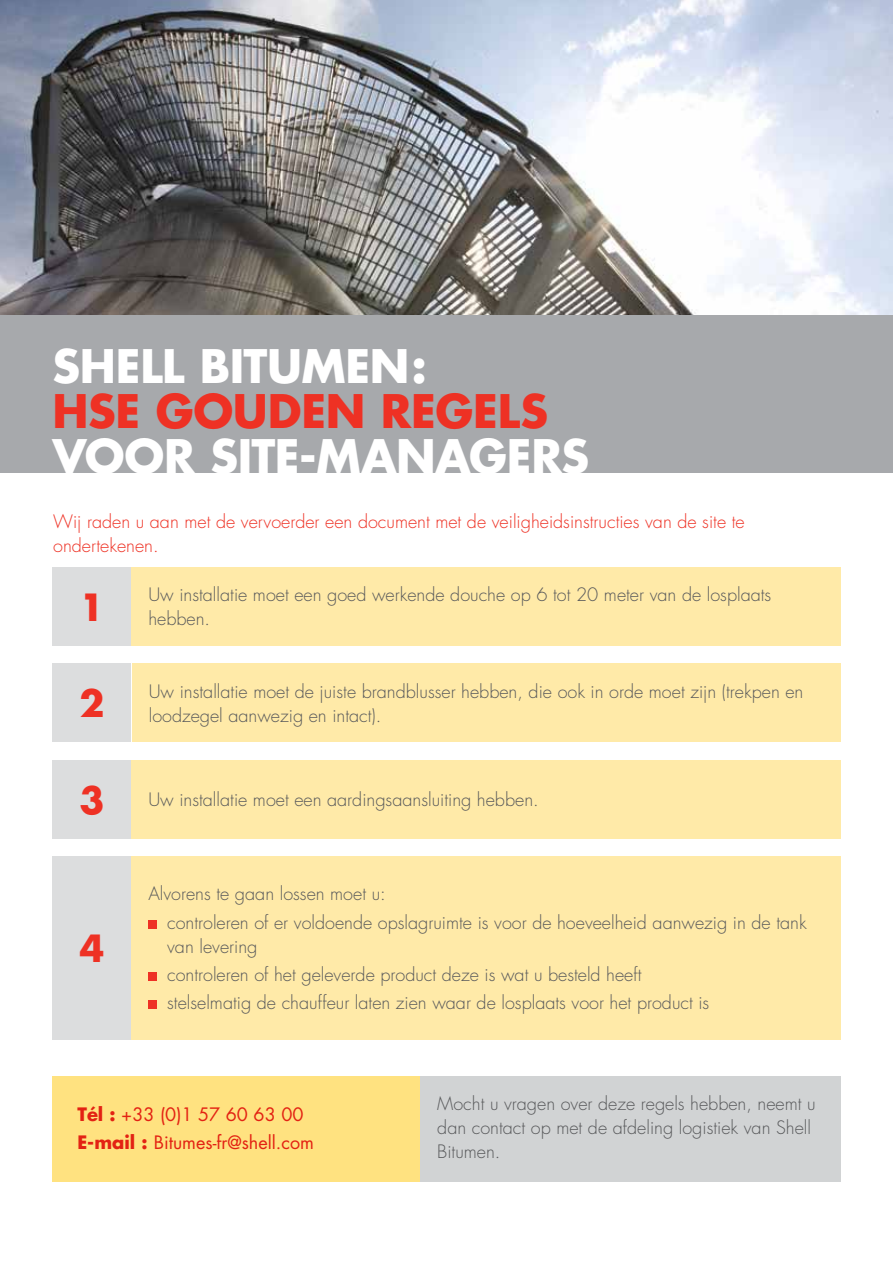
<style>
.page{position:relative;width:893px;height:1263px;background:#fff}
.page>*{position:absolute;margin:0;border:0;box-sizing:border-box;transform-origin:0 0}
.t1{font:700 45px "Futura";letter-spacing:-.01em;color:#fff}
.t2{font:700 45px "Futura";letter-spacing:-.005em;color:#ee3124}
.t3{font:700 36.45px "Futura";color:#ee3124}
.t4{font:300 18px/24px "Futura";color:#58595b}
.t5{font:300 18px/24px "Futura";color:#ee3124}
.t6{font:18px/28.5px "Futura";color:#e32213}
.s1{font-weight:700;font-size:36.45px;color:#ee3124}
.s2{font-weight:700}
</style>
<div class="page">
<img style="left:0;top:0;width:893px;height:315px">
<div style="left:0;top:315px;width:893px;height:158px;background:#a7a9ac"></div>
<div style="left:131px;top:567px;width:709px;height:79px;background:#ffeaa8"></div>
<div style="left:53px;top:567px;width:78px;height:79px;background:#dcddde"></div>
<div style="left:131px;top:760px;width:709px;height:78px;background:#ffeaa8"></div>
<div style="left:53px;top:760px;width:78px;height:78px;background:#dcddde"></div>
<div style="left:132px;top:663px;width:708px;height:79px;background:#ffeaa8"></div>
<div style="left:53px;top:663px;width:78px;height:79px;background:#dcddde"></div>
<div style="left:131px;top:856px;width:709px;height:184px;background:#ffeaa8"></div>
<div style="left:148px;top:920px;width:9px;height:8px;background:#ee3124"></div>
<div style="left:148px;top:972px;width:9px;height:9px;background:#ee3124"></div>
<div style="left:148px;top:1000px;width:9px;height:9px;background:#ee3124"></div>
<div style="left:53px;top:856px;width:78px;height:184px;background:#dcddde"></div>
<div style="left:420px;top:1077px;width:420px;height:105px;background:#d1d3d4"></div>
<div style="left:53px;top:1077px;width:367px;height:105px;background:#ffe280"></div>
<h1 class="t1" style="left:53px;top:336px;width:376px">SHELL BITUMEN:</h1>
<h1 class="t2" style="left:53px;top:381px;width:497px">HSE GOUDEN REGELS</h1>
<h1 class="t1" style="left:53px;top:426px;width:538px">VOOR SITE-MANAGERS</h1>
<p class="t5" style="left:53px;top:510px;width:693px">Wij raden u aan met de vervoerder een document met de veiligheidsinstructies van de site te ondertekenen.</p>
<p class="t4" style="left:79px;top:583px;width:693px;text-indent:69px">Uw installatie moet een goed werkende douche op 6 tot 20 meter van de losplaats<br><sup>1</sup> hebben.</p>
<p class="t4" style="left:79px;top:679px;width:725px;text-indent:69px">Uw installatie moet de juiste brandblusser hebben, die ook in orde moet zijn (trekpen en<br><sup>2</sup> loodzegel aanwezig en intact).</p>
<p class="t4" style="left:79px;top:788px;width:461px"><span class="s1">3</span> Uw installatie moet een aardingsaansluiting hebben.</p>
<h2 class="t3" style="left:79px;top:924px;width:27px">4</h2>
<p class="t4" style="left:167px;top:880px;width:641px;line-height:28.2px;text-indent:-19px">Alvorens te gaan lossen moet u:<br>controleren of er voldoende opslagruimte is voor de hoeveelheid aanwezig in de tank</p>
<p class="t4" style="left:167px;top:932px;width:544px;line-height:28.2px">van levering<br>controleren of het geleverde product deze is wat u besteld heeft stelselmatig de chauffeur laten zien waar de losplaats voor het product is</p>
<p class="t6" style="left:77px;top:1100px;width:238px"><span class="s2">Tél :</span> +33 (0)1 57 60 63 00<br><span class="s2">E-mail :</span> Bitumes-fr@shell.com</p>
<p class="t4" style="left:437px;top:1092px;width:380px">Mocht u vragen over deze regels hebben, neemt u dan contact op met de afdeling logistiek van Shell<br>Bitumen.</p>
</div>
